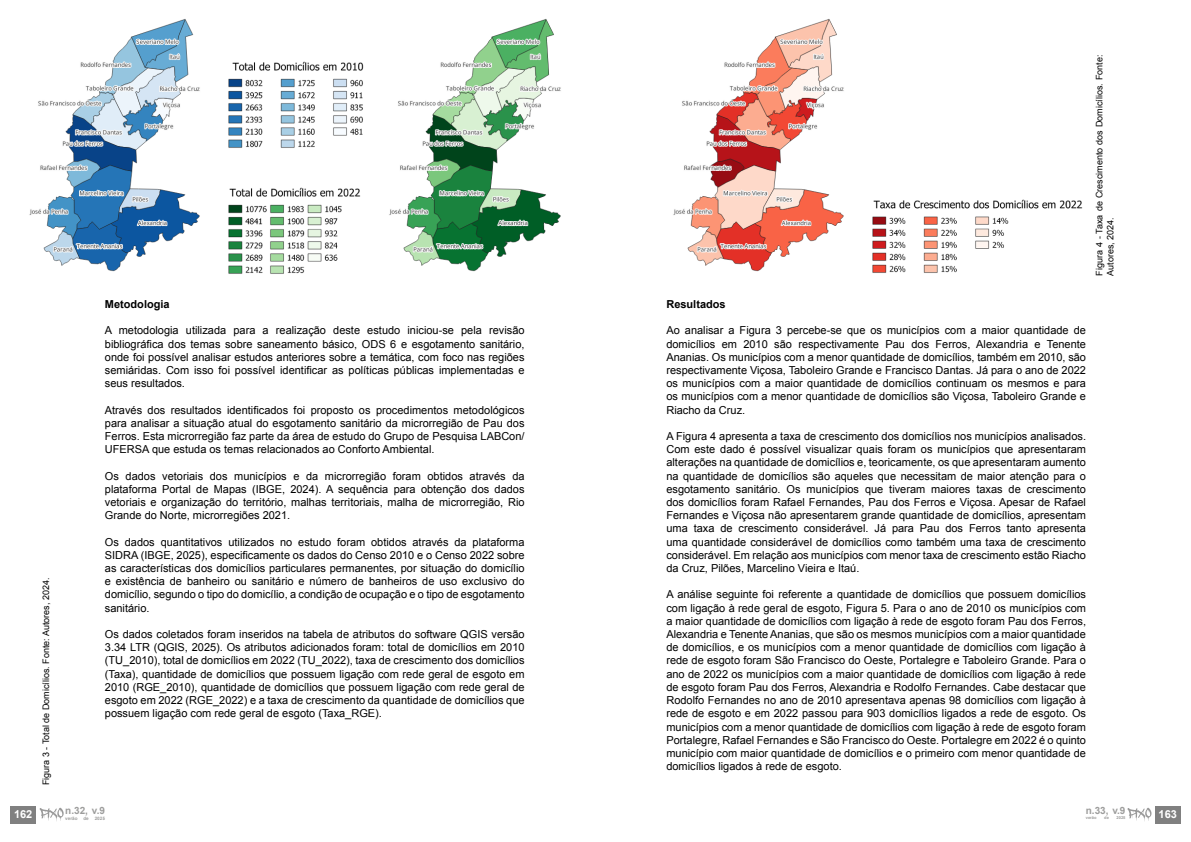
<style>
.page{position:relative;width:1191px;height:842px;background:#fff}
.page>*{position:absolute;margin:0;border:0;box-sizing:border-box;transform-origin:0 0}
.t1{font:11px/13.2px "Arial";color:#000;text-align:justify}
.t2{font:700 11px "Arial";color:#000}
.t3{font:700 11px "Arial";color:#fff}
.t4{font:700 10px "Arial";color:#9d9d9c}
.t5{font:9px/10.8px "Arial";color:#000}
.t6{font:700 4.6px "Arial";color:#9d9d9c}
.t7{font:700 4px "Arial";color:#9d9d9c}
</style>
<div class="page">
<img style="left:29px;top:19px;width:171px;height:253px">
<img style="left:228px;top:61px;width:136px;height:87px">
<img style="left:389px;top:19px;width:172px;height:253px">
<img style="left:228px;top:187px;width:133px;height:87px">
<img style="left:673px;top:19px;width:171px;height:253px">
<img style="left:872px;top:199px;width:211px;height:74px">
<div style="left:11px;top:806px;width:25px;height:17px;background:#808080"></div>
<svg style="left:40px;top:808px;width:24px;height:13px"></svg>
<div style="left:1155px;top:806px;width:25px;height:17px;background:#808080"></div>
<svg style="left:1127px;top:808px;width:24px;height:13px"></svg>
<p class="t5" style="left:41px;top:785px;width:209px;rotate:-90deg">Figura 3 - Total de Domicílios. Fonte: Autores, 2024.</p>
<p class="t2" style="left:105px;top:297px;width:66px">Metodologia</p>
<p class="t1" style="left:105px;top:324px;width:421px">A metodologia utilizada para a realização deste estudo iniciou-se pela revisão bibliográfica dos temas sobre saneamento básico, ODS 6 e esgotamento sanitário, onde foi possível analisar estudos anteriores sobre a temática, com foco nas regiões semiáridas. Com isso foi possível identificar as políticas públicas implementadas e seus resultados.</p>
<p class="t1" style="left:105px;top:403px;width:421px">Através dos resultados identificados foi proposto os procedimentos metodológicos para analisar a situação atual do esgotamento sanitário da microrregião de Pau dos Ferros. Esta microrregião faz parte da área de estudo do Grupo de Pesquisa LABCon/ UFERSA que estuda os temas relacionados ao Conforto Ambiental.</p>
<p class="t1" style="left:105px;top:469px;width:421px">Os dados vetoriais dos municípios e da microrregião foram obtidos através da plataforma Portal de Mapas (IBGE, 2024). A sequência para obtenção dos dados vetoriais e organização do território, malhas territoriais, malha de microrregião, Rio Grande do Norte, microrregiões 2021.</p>
<p class="t1" style="left:105px;top:535px;width:421px">Os dados quantitativos utilizados no estudo foram obtidos através da plataforma SIDRA (IBGE, 2025), especificamente os dados do Censo 2010 e o Censo 2022 sobre as características dos domicílios particulares permanentes, por situação do domicílio e existência de banheiro ou sanitário e número de banheiros de uso exclusivo do domicílio, segundo o tipo do domicílio, a condição de ocupação e o tipo de esgotamento sanitário.</p>
<p class="t1" style="left:105px;top:628px;width:421px">Os dados coletados foram inseridos na tabela de atributos do software QGIS versão 3.34 LTR (QGIS, 2025). Os atributos adicionados foram: total de domicílios em 2010 (TU_2010), total de domicílios em 2022 (TU_2022), taxa de crescimento dos domicílios (Taxa), quantidade de domicílios que possuem ligação com rede geral de esgoto em 2010 (RGE_2010), quantidade de domicílios que possuem ligação com rede geral de esgoto em 2022 (RGE_2022) e a taxa de crescimento da quantidade de domicílios que possuem ligação com rede geral de esgoto (Taxa_RGE).</p>
<p class="t3" style="left:14px;top:807px;width:20px">162</p>
<p class="t4" style="left:65px;top:804px;width:41px">n.32, v.9</p>
<p class="t6" style="left:65px;top:815px;width:14px">verão</p>
<p class="t6" style="left:83px;top:815px;width:7px">de</p>
<p class="t6" style="left:95px;top:815px;width:12px">2025</p>
<p class="t2" style="left:666px;top:297px;width:61px">Resultados</p>
<p class="t1" style="left:666px;top:324px;width:421px">Ao analisar a Figura 3 percebe-se que os municípios com a maior quantidade de domicílios em 2010 são respectivamente Pau dos Ferros, Alexandria e Tenente Ananias. Os municípios com a menor quantidade de domicílios, também em 2010, são respectivamente Viçosa, Taboleiro Grande e Francisco Dantas. Já para o ano de 2022 os municípios com a maior quantidade de domicílios continuam os mesmos e para os municípios com a menor quantidade de domicílios são Viçosa, Taboleiro Grande e Riacho da Cruz.</p>
<p class="t1" style="left:666px;top:430px;width:421px">A Figura 4 apresenta a taxa de crescimento dos domicílios nos municípios analisados.<br>Com este dado é possível visualizar quais foram os municípios que apresentaram alterações na quantidade de domicílios e, teoricamente, os que apresentaram aumento na quantidade de domicílios são aqueles que necessitam de maior atenção para o esgotamento sanitário. Os municípios que tiveram maiores taxas de crescimento dos domicílios foram Rafael Fernandes, Pau dos Ferros e Viçosa. Apesar de Rafael Fernandes e Viçosa não apresentarem grande quantidade de domicílios, apresentam uma taxa de crescimento considerável. Já para Pau dos Ferros tanto apresenta uma quantidade considerável de domicílios como também uma taxa de crescimento considerável. Em relação aos municípios com menor taxa de crescimento estão Riacho da Cruz, Pilões, Marcelino Vieira e Itaú.</p>
<p class="t1" style="left:666px;top:588px;width:421px">A análise seguinte foi referente a quantidade de domicílios que possuem domicílios com ligação à rede geral de esgoto, Figura 5. Para o ano de 2010 os municípios com a maior quantidade de domicílios com ligação à rede de esgoto foram Pau dos Ferros, Alexandria e Tenente Ananias, que são os mesmos municípios com a maior quantidade de domicílios, e os municípios com a menor quantidade de domicílios com ligação à rede de esgoto foram São Francisco do Oeste, Portalegre e Taboleiro Grande. Para o ano de 2022 os municípios com a maior quantidade de domicílios com ligação à rede de esgoto foram Pau dos Ferros, Alexandria e Rodolfo Fernandes. Cabe destacar que Rodolfo Fernandes no ano de 2010 apresentava apenas 98 domicílios com ligação à rede de esgoto e em 2022 passou para 903 domicílios ligados a rede de esgoto. Os municípios com a menor quantidade de domicílios com ligação à rede de esgoto foram Portalegre, Rafael Fernandes e São Francisco do Oeste. Portalegre em 2022 é o quinto município com maior quantidade de domicílios e o primeiro com menor quantidade de domicílios ligados à rede de esgoto.</p>
<p class="t5" style="left:1094px;top:276px;width:223px;rotate:-90deg">Figura 4 - Taxa de Crescimento dos Domicílios. Fonte:<br>Autores, 2024.</p>
<p class="t4" style="left:1085px;top:804px;width:41px">n.33, v.9</p>
<p class="t7" style="left:1085px;top:815px;width:12px">verão</p>
<p class="t7" style="left:1104px;top:815px;width:6px">de</p>
<p class="t7" style="left:1116px;top:815px;width:10px">2025</p>
<p class="t3" style="left:1158px;top:807px;width:20px">163</p>
</div>
